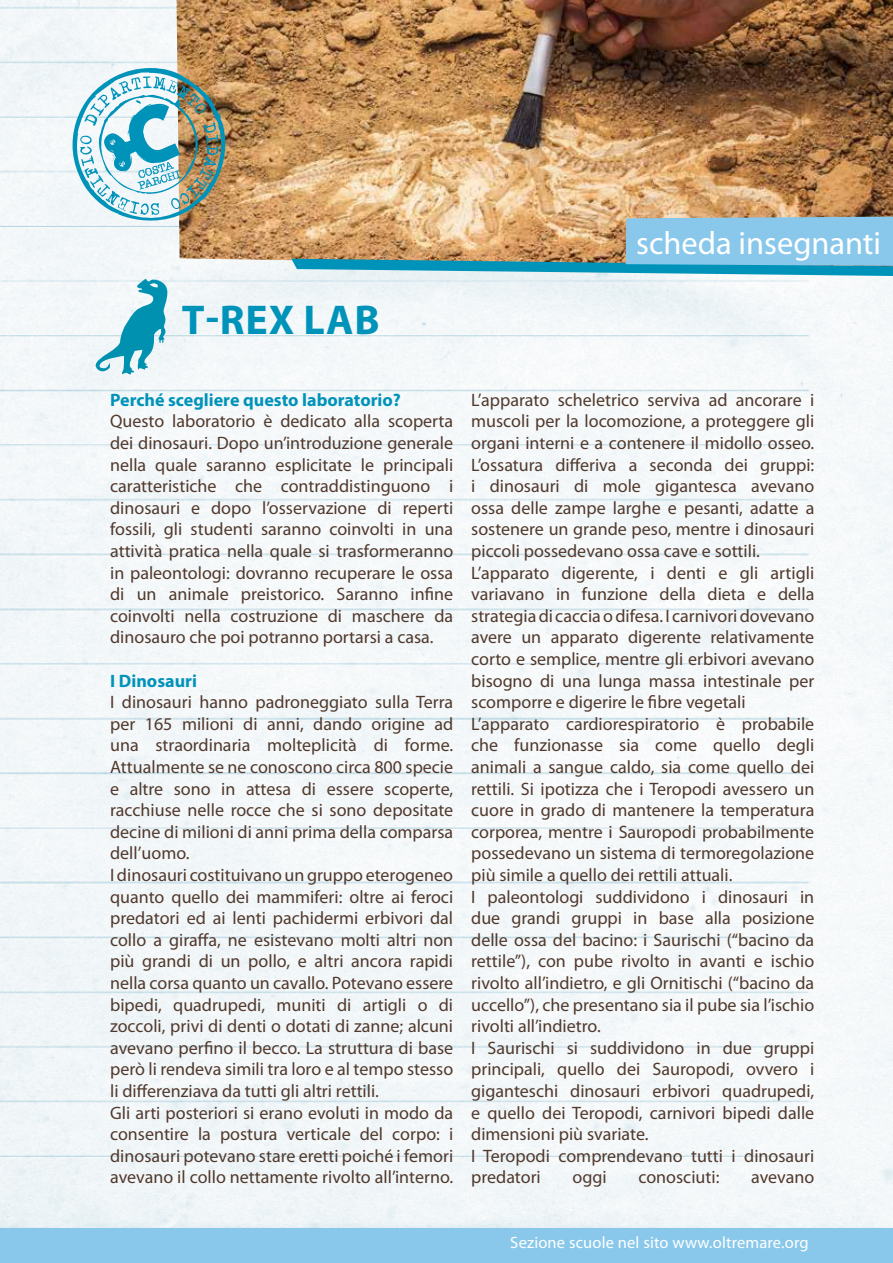
<style>
.page{position:relative;width:893px;height:1263px;background:#fff}
.page>*{position:absolute;margin:0;border:0;box-sizing:border-box;transform-origin:0 0}
.t1{font:700 41.85px "Myriad Pro";letter-spacing:.02em;color:#0093ba}
.t2{font:32.4px "Myriad Pro";color:#fff}
.t3{font:18px/21.6px "Myriad Pro";color:#51392d}
.t4{font:700 18px "Myriad Pro";color:#0093ba}
.t5{font:16.5px "Myriad Pro";letter-spacing:.01em;color:#fff}
</style>
<div class="page">
<div style="left:0;top:1228px;width:893px;height:35px;background:#89c8ea"></div>
<img style="left:177px;top:0;width:716px;height:270px">
<svg style="left:291px;top:217px;width:602px;height:59px;background:#98b2af"></svg>
<svg style="left:70px;top:68px;width:156px;height:154px"></svg>
<svg style="left:96px;top:279px;width:71px;height:95px"></svg>
<h1 class="t1" style="left:182px;top:297px;width:199px">T-REX LAB</h1>
<h2 class="t2" style="left:636px;top:225px;width:247px">scheda insegnanti</h2>
<p class="t4" style="left:110px;top:390px;width:292px">Perché scegliere questo laboratorio?</p>
<p class="t3" style="left:110px;top:411px;width:345px;text-align:justify">Questo laboratorio è dedicato alla scoperta dei dinosauri. Dopo un’introduzione generale nella quale saranno esplicitate le principali caratteristiche che contraddistinguono i dinosauri e dopo l’osservazione di reperti fossili, gli studenti saranno coinvolti in una attività pratica nella quale si trasformeranno in paleontologi: dovranno recuperare le ossa di un animale preistorico. Saranno infine coinvolti nella costruzione di maschere da dinosauro che poi potranno portarsi a casa.</p>
<p class="t4" style="left:110px;top:670px;width:88px">I Dinosauri</p>
<p class="t3" style="left:110px;top:692px;width:345px">I dinosauri hanno padroneggiato sulla Terra per 165 milioni di anni, dando origine ad una straordinaria molteplicità di forme.<br>Attualmente se ne conoscono circa 800 specie e altre sono in attesa di essere scoperte, racchiuse nelle rocce che si sono depositate decine di milioni di anni prima della comparsa dell’uomo.<br>I dinosauri costituivano un gruppo eterogeneo quanto quello dei mammiferi: oltre ai feroci predatori ed ai lenti pachidermi erbivori dal collo a giraffa, ne esistevano molti altri non più grandi di un pollo, e altri ancora rapidi nella corsa quanto un cavallo. Potevano essere bipedi, quadrupedi, muniti di artigli o di zoccoli, privi di denti o dotati di zanne; alcuni avevano perfino il becco. La struttura di base però li rendeva simili tra loro e al tempo stesso li differenziava da tutti gli altri rettili.<br>Gli arti posteriori si erano evoluti in modo da consentire la postura verticale del corpo: i dinosauri potevano stare eretti poiché i femori avevano il collo nettamente rivolto all’interno.</p>
<p class="t3" style="left:471px;top:389px;width:345px">L’apparato scheletrico serviva ad ancorare i muscoli per la locomozione, a proteggere gli organi interni e a contenere il midollo osseo.<br>L’ossatura differiva a seconda dei gruppi: i dinosauri di mole gigantesca avevano ossa delle zampe larghe e pesanti, adatte a sostenere un grande peso, mentre i dinosauri piccoli possedevano ossa cave e sottili.<br>L’apparato digerente, i denti e gli artigli variavano in funzione della dieta e della strategia di caccia o difesa. I carnivori dovevano avere un apparato digerente relativamente corto e semplice, mentre gli erbivori avevano bisogno di una lunga massa intestinale per scomporre e digerire le fibre vegetali L’apparato cardiorespiratorio è probabile che funzionasse sia come quello degli animali a sangue caldo, sia come quello dei rettili. Si ipotizza che i Teropodi avessero un cuore in grado di mantenere la temperatura corporea, mentre i Sauropodi probabilmente possedevano un sistema di termoregolazione più simile a quello dei rettili attuali.<br>I paleontologi suddividono i dinosauri in due grandi gruppi in base alla posizione delle ossa del bacino: i Saurischi (“bacino da rettile”), con pube rivolto in avanti e ischio rivolto all’indietro, e gli Ornitischi (“bacino da uccello”), che presentano sia il pube sia l’ischio rivolti all’indietro.<br>I Saurischi si suddividono in due gruppi principali, quello dei Sauropodi, ovvero i giganteschi dinosauri erbivori quadrupedi, e quello dei Teropodi, carnivori bipedi dalle dimensioni più svariate.<br>I Teropodi comprendevano tutti i dinosauri predatori</p>
<p class="t3" style="left:573px;top:1167px;width:36px">oggi</p>
<p class="t3" style="left:638px;top:1167px;width:82px">conosciuti:</p>
<p class="t3" style="left:751px;top:1167px;width:65px">avevano</p>
<p class="t5" style="left:510px;top:1233px;width:300px">Sezione scuole nel sito www.oltremare.org</p>
</div>
